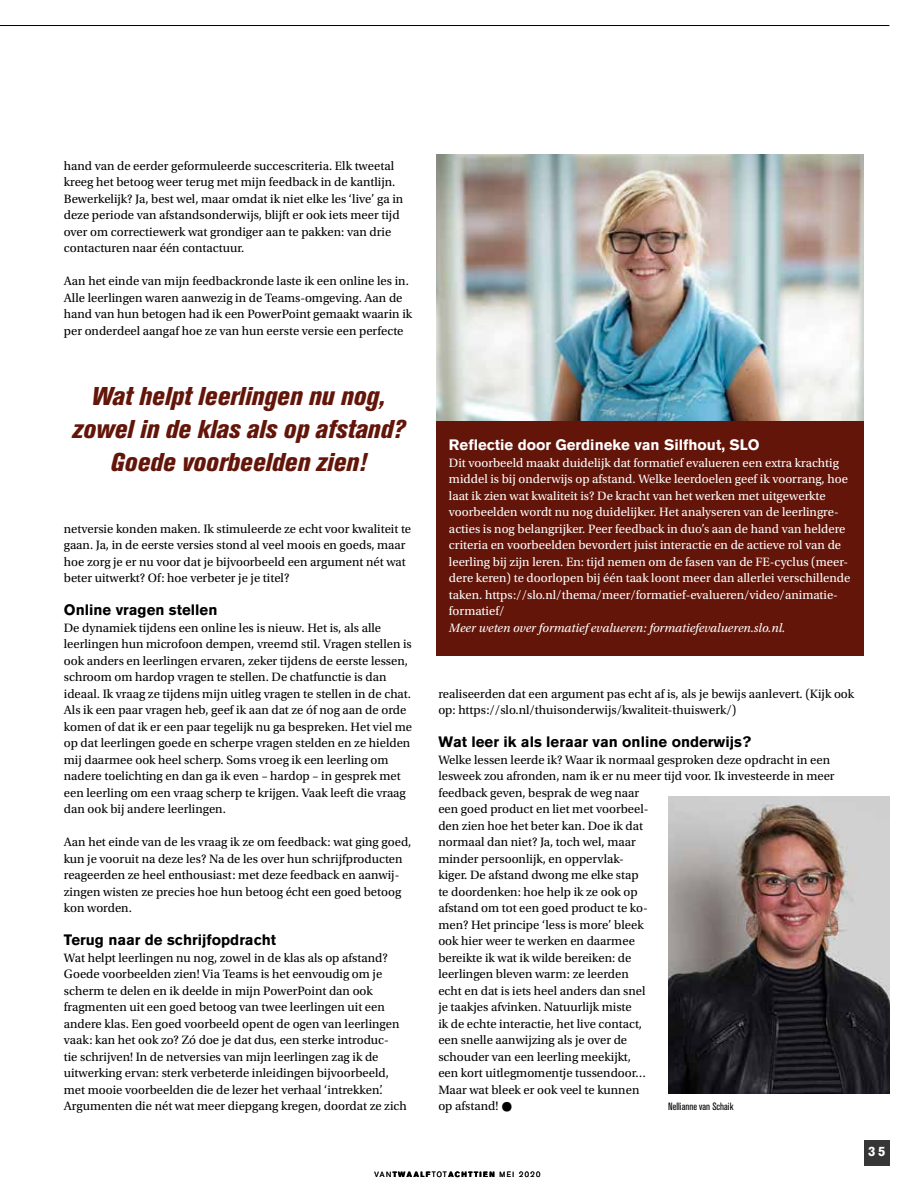
<style>
.page{position:relative;width:915px;height:1191px;background:#fff}
.page>*{position:absolute;margin:0;border:0;box-sizing:border-box;transform-origin:0 0}
.t1{font:25.5px/33px "Akzidenz Grotesk BQ X Bd Cnd It Alt";color:#631509;text-align:center}
.t2{font:700 15px "Akzidenz Grotesk BQ";color:#000}
.t3{font:700 15px "Akzidenz Grotesk BQ";color:#fff}
.t4{font:700 13.5px "Akzidenz Grotesk BQ";color:#fff}
.t5{font:12.75px/16.5px "Utopia Std";color:#000}
.t6{font:12.75px/16.5px "Utopia Std";color:#fff}
.t7{font:italic 12.75px "Utopia Std";color:#fff}
.t8{font:condensed 10.5px "Akzidenz Grotesk BQ";color:#000}
.t9{font:700 7.5px "Akzidenz Grotesk BQ";letter-spacing:.2em;color:#000}
.s1{font-weight:700;font-size:27px}
.s2{font-weight:300}
</style>
<div class="page">
<img style="left:436px;top:155px;width:427px;height:266px">
<div style="left:436px;top:421px;width:427px;height:235px;background:#631509"></div>
<img style="left:668px;top:796px;width:221px;height:297px">
<div style="left:863px;top:1140px;width:26px;height:25px;background:#373636"></div>
<hr style="left:0;top:25px;width:889px;height:1px;background:#000">
<p class="t5" style="left:64px;top:157px;width:341px">hand van de eerder geformuleerde succescriteria. Elk tweetal kreeg het betoog weer terug met mijn feedback in de kantlijn.<br>Bewerkelijk? Ja, best wel, maar omdat ik niet elke les ‘live’ ga in deze periode van afstandsonderwijs, blijft er ook iets meer tijd over om correctiewerk wat grondiger aan te pakken: van drie contacturen naar één contactuur.</p>
<p class="t5" style="left:64px;top:273px;width:350px">Aan het einde van mijn feedbackronde laste ik een online les in.<br>Alle leerlingen waren aanwezig in de Teams-omgeving. Aan de hand van hun betogen had ik een PowerPoint gemaakt waarin ik per onderdeel aangaf hoe ze van hun eerste versie een perfecte</p>
<h1 class="t1" style="left:72px;top:380px;width:334px">Wat helpt leerlingen nu nog, zowel in de klas als op afstand?<br>Goede voorbeelden zien!</h1>
<p class="t5" style="left:64px;top:520px;width:349px">netversie konden maken. Ik stimuleerde ze echt voor kwaliteit te gaan. Ja, in de eerste versies stond al veel moois en goeds, maar hoe zorg je er nu voor dat je bijvoorbeeld een argument nét wat beter uitwerkt? Of: hoe verbeter je je titel?</p>
<p class="t2" style="left:64px;top:601px;width:155px">Online vragen stellen</p>
<p class="t5" style="left:64px;top:619px;width:350px">De dynamiek tijdens een online les is nieuw. Het is, als alle leerlingen hun microfoon dempen, vreemd stil. Vragen stellen is ook anders en leerlingen ervaren, zeker tijdens de eerste lessen, schroom om hardop vragen te stellen. De chatfunctie is dan ideaal. Ik vraag ze tijdens mijn uitleg vragen te stellen in de chat.<br>Als ik een paar vragen heb, geef ik aan dat ze óf nog aan de orde komen of dat ik er een paar tegelijk nu ga bespreken. Het viel me op dat leerlingen goede en scherpe vragen stelden en ze hielden mij daarmee ook heel scherp. Soms vroeg ik een leerling om nadere toelichting en dan ga ik even – hardop – in gesprek met een leerling om een vraag scherp te krijgen. Vaak leeft die vraag dan ook bij andere leerlingen.</p>
<p class="t5" style="left:64px;top:834px;width:349px">Aan het einde van de les vraag ik ze om feedback: wat ging goed, kun je vooruit na deze les? Na de les over hun schrijfproducten reageerden ze heel enthousiast: met deze feedback en aanwij&shy;zingen wisten ze precies hoe hun betoog écht een goed betoog kon worden.</p>
<p class="t2" style="left:64px;top:931px;width:214px">Terug naar de schrijfopdracht</p>
<p class="t5" style="left:64px;top:949px;width:344px">Wat helpt leerlingen nu nog, zowel in de klas als op afstand?<br>Goede voorbeelden zien! Via Teams is het eenvoudig om je scherm te delen en ik deelde in mijn PowerPoint dan ook fragmenten uit een goed betoog van twee leerlingen uit een andere klas. Een goed voorbeeld opent de ogen van leerlingen vaak: kan het ook zo? Zó doe je dat dus, een sterke introduc-<br>tie schrijven! In de netversies van mijn leerlingen zag ik de uitwerking ervan: sterk verbeterde inleidingen bijvoorbeeld, met mooie voorbeelden die de lezer het verhaal ‘intrekken’.<br>Argumenten die nét wat meer diepgang kregen, doordat ze zich</p>
<p class="t3" style="left:449px;top:436px;width:312px">Reflectie door Gerdineke van Silfhout, SLO</p>
<p class="t6" style="left:449px;top:454px;width:402px">Dit voorbeeld maakt duidelijk dat formatief evalueren een extra krachtig middel is bij onderwijs op afstand. Welke leerdoelen geef ik voorrang, hoe laat ik zien wat kwaliteit is? De kracht van het werken met uitgewerkte voorbeelden wordt nu nog duidelijker. Het analyseren van de leerlingre&shy;acties is nog belangrijker. Peer feedback in duo’s aan de hand van heldere criteria en voorbeelden bevordert juist interactie en de actieve rol van de leerling bij zijn leren. En: tijd nemen om de fasen van de FE-cyclus (meer&shy;dere keren) te doorlopen bij één taak loont meer dan allerlei verschillende taken. https://slo.nl/thema/meer/formatief-evalueren/video/animatie&shy;formatief/</p>
<p class="t7" style="left:449px;top:620px;width:338px">Meer weten over formatief evalueren: formatiefevalueren.slo.nl.</p>
<p class="t5" style="left:438px;top:685px;width:417px">realiseerden dat een argument pas echt af is, als je bewijs aanlevert. (Kijk ook op: https://slo.nl/thuisonderwijs/kwaliteit-thuiswerk/)</p>
<p class="t2" style="left:438px;top:733px;width:314px">Wat leer ik als leraar van online onderwijs?</p>
<p class="t5" style="left:438px;top:751px;width:397px">Welke lessen leerde ik? Waar ik normaal gesproken deze opdracht in een lesweek zou afronden, nam ik er nu meer tijd voor. Ik investeerde in meer feedback geven, besprak de weg naar<br>een goed product en liet met voorbeel-<br>den zien hoe het beter kan. Doe ik dat<br>normaal dan niet? Ja, toch wel, maar<br>minder persoonlijk, en oppervlak-<br>kiger. De afstand dwong me elke stap<br>te doordenken: hoe help ik ze ook op<br>afstand om tot een goed product te ko-<br>men? Het principe ‘less is more’ bleek<br>ook hier weer te werken en daarmee<br>bereikte ik wat ik wilde bereiken: de<br>leerlingen bleven warm: ze leerden<br>echt en dat is iets heel anders dan snel<br>je taakjes afvinken. Natuurlijk miste<br>ik de echte interactie, het live contact,<br>een snelle aanwijzing als je over de<br>schouder van een leerling meekijkt,<br>een kort uitlegmomentje tussendoor…<br>Maar wat bleek er ook veel te kunnen<br>op afstand! <span class="s1">•</span></p>
<p class="t8" style="left:668px;top:1100px;width:67px">Nellianne van Schaik</p>
<p class="t9" style="left:374px;top:1170px;width:167px"><span class="s2">VAN</span>TWAALF<span class="s2">TOT</span>ACHTTIEN <span class="s2">MEI 2020</span></p>
<p class="t4" style="left:867px;top:1143px;width:19px">35</p>
</div>
